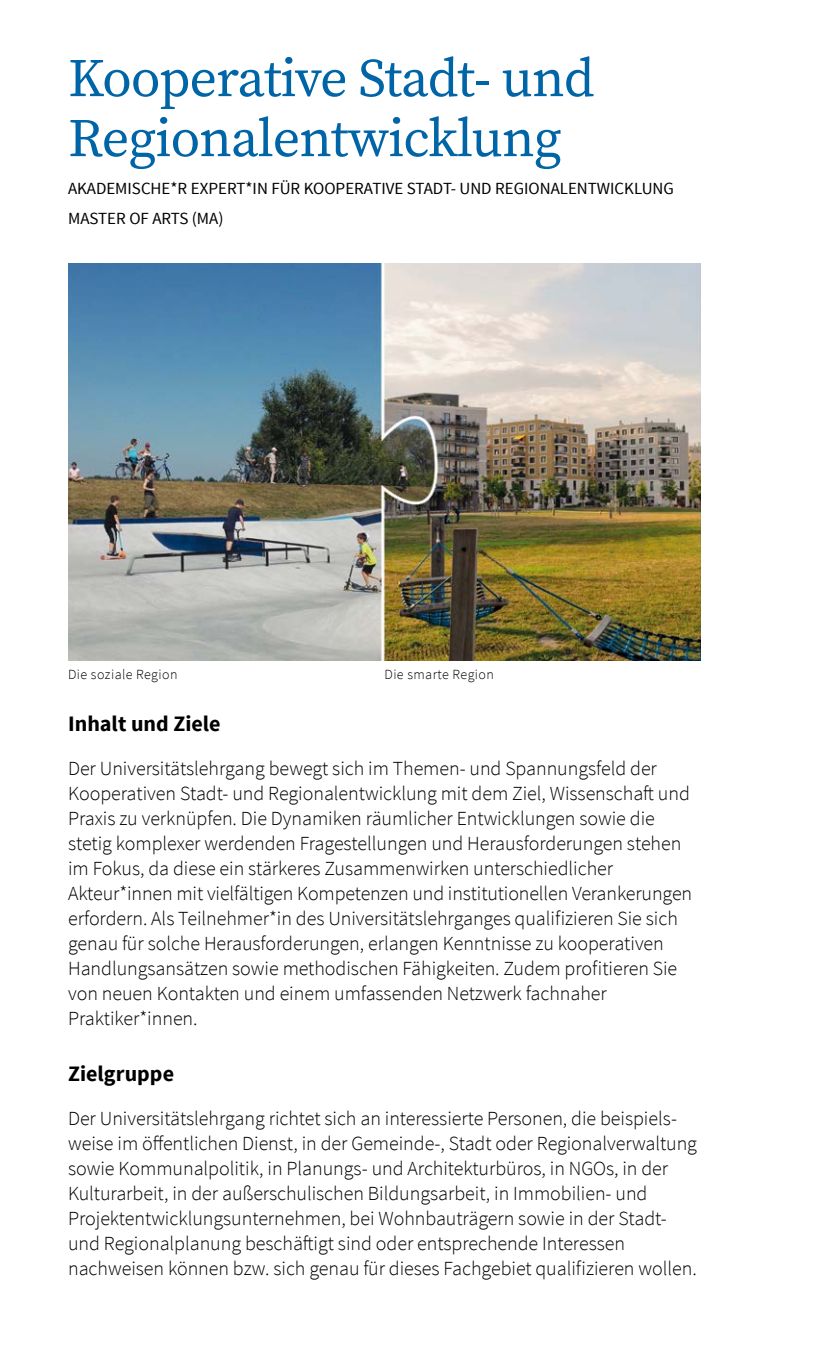
<style>
.page{position:relative;width:840px;height:1361px;background:#fff}
.page>*{position:absolute;margin:0;border:0;box-sizing:border-box;transform-origin:0 0}
.t1{font:54px/60px "Source Serif Pro";letter-spacing:-.02em;color:#0065a6}
.t2{font:700 22px "Source Sans Pro";color:#000}
.t3{font:300 20px/25px "Source Sans Pro";letter-spacing:-.005em;color:#000}
.t4{font:17px/30px "Source Sans Pro";color:#000}
.t5{font:300 14px "Source Sans Pro";letter-spacing:.03em;color:#000}
</style>
<div class="page">
<img style="left:68px;top:263px;width:632px;height:397px">
<h1 class="t1" style="left:68px;top:48px;width:527px">Kooperative Stadt- und<br>Regionalentwicklung</h1>
<p class="t4" style="left:68px;top:174px;width:607px">AKADEMISCHE*R EXPERT*IN FÜR KOOPERATIVE STADT- UND REGIONALENTWICKLUNG<br>MASTER OF ARTS (MA)</p>
<p class="t5" style="left:68px;top:666px;width:111px">Die soziale Region</p>
<p class="t5" style="left:384px;top:666px;width:111px">Die smarte Region</p>
<p class="t2" style="left:68px;top:710px;width:154px">Inhalt und Ziele</p>
<p class="t3" style="left:68px;top:756px;width:625px">Der Universitätslehrgang bewegt sich im Themen- und Spannungsfeld der Kooperativen Stadt- und Regionalentwicklung mit dem Ziel, Wissenschaft und Praxis zu verknüpfen. Die Dynamiken räumlicher Entwicklungen sowie die stetig komplexer werdenden Fragestellungen und Herausforderungen stehen im Fokus, da diese ein stärkeres Zusammenwirken unterschiedlicher Akteur*innen mit vielfältigen Kompetenzen und institutionellen Verankerungen erfordern. Als Teilnehmer*in des Universitätslehrganges qualifizieren Sie sich genau für solche Herausforderungen, erlangen Kenntnisse zu kooperativen Handlungsansätzen sowie methodischen Fähigkeiten. Zudem profitieren Sie von neuen Kontakten und einem umfassenden Netzwerk fachnaher Praktiker*innen.</p>
<p class="t2" style="left:68px;top:1060px;width:107px">Zielgruppe</p>
<p class="t3" style="left:68px;top:1106px;width:630px">Der Universitätslehrgang richtet sich an interessierte Personen, die beispiels&shy;weise im öffentlichen Dienst, in der Gemeinde-, Stadt oder Regionalverwaltung sowie Kommunalpolitik, in Planungs- und Architekturbüros, in NGOs, in der Kulturarbeit, in der außerschulischen Bildungsarbeit, in Immobilien- und Projektentwicklungsunternehmen, bei Wohnbauträgern sowie in der Stadt&shy;und Regionalplanung beschäftigt sind oder entsprechende Interessen nachweisen können bzw. sich genau für dieses Fachgebiet qualifizieren wollen.</p>
</div>
